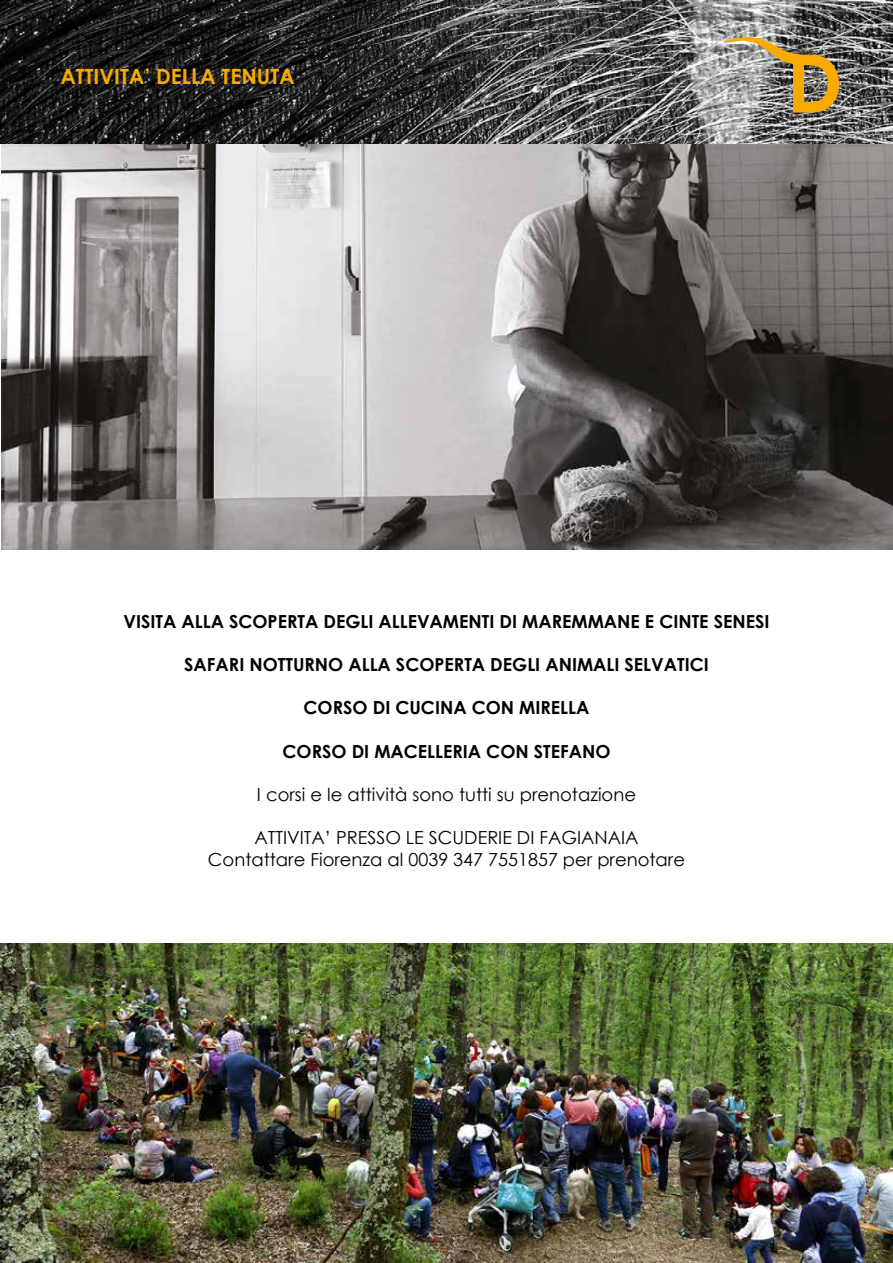
<style>
.page{position:relative;width:893px;height:1263px;background:#fff}
.page>*{position:absolute;margin:0;border:0;box-sizing:border-box;transform-origin:0 0}
.t1{font:700 21px "Century Gothic";color:#f8aa00}
.t2{font:700 18px "Century Gothic";color:#000}
.t3{font:18px/21.6px "Century Gothic";color:#000;text-align:center}
</style>
<div class="page">
<img style="left:2px;top:144px;width:891px;height:406px">
<img style="left:0;top:0;width:893px;height:144px">
<svg style="left:724px;top:37px;width:115px;height:76px;background:#a5936a"></svg>
<img style="left:0;top:944px;width:893px;height:319px">
<p class="t1" style="left:60px;top:60px;width:236px">ATTIVITA’ DELLA TENUTA</p>
<p class="t2" style="left:124px;top:608px;width:647px">VISITA ALLA SCOPERTA DEGLI ALLEVAMENTI DI MAREMMANE E CINTE SENESI</p>
<p class="t2" style="left:184px;top:651px;width:526px">SAFARI NOTTURNO ALLA SCOPERTA DEGLI ANIMALI SELVATICI</p>
<p class="t2" style="left:304px;top:694px;width:287px">CORSO DI CUCINA CON MIRELLA</p>
<p class="t2" style="left:283px;top:737px;width:329px">CORSO DI MACELLERIA CON STEFANO</p>
<p class="t3" style="left:257px;top:783px;width:381px">I corsi e le attività sono tutti su prenotazione</p>
<p class="t3" style="left:208px;top:826px;width:479px">ATTIVITA’ PRESSO LE SCUDERIE DI FAGIANAIA<br>Contattare Fiorenza al 0039 347 7551857 per prenotare</p>
</div>
